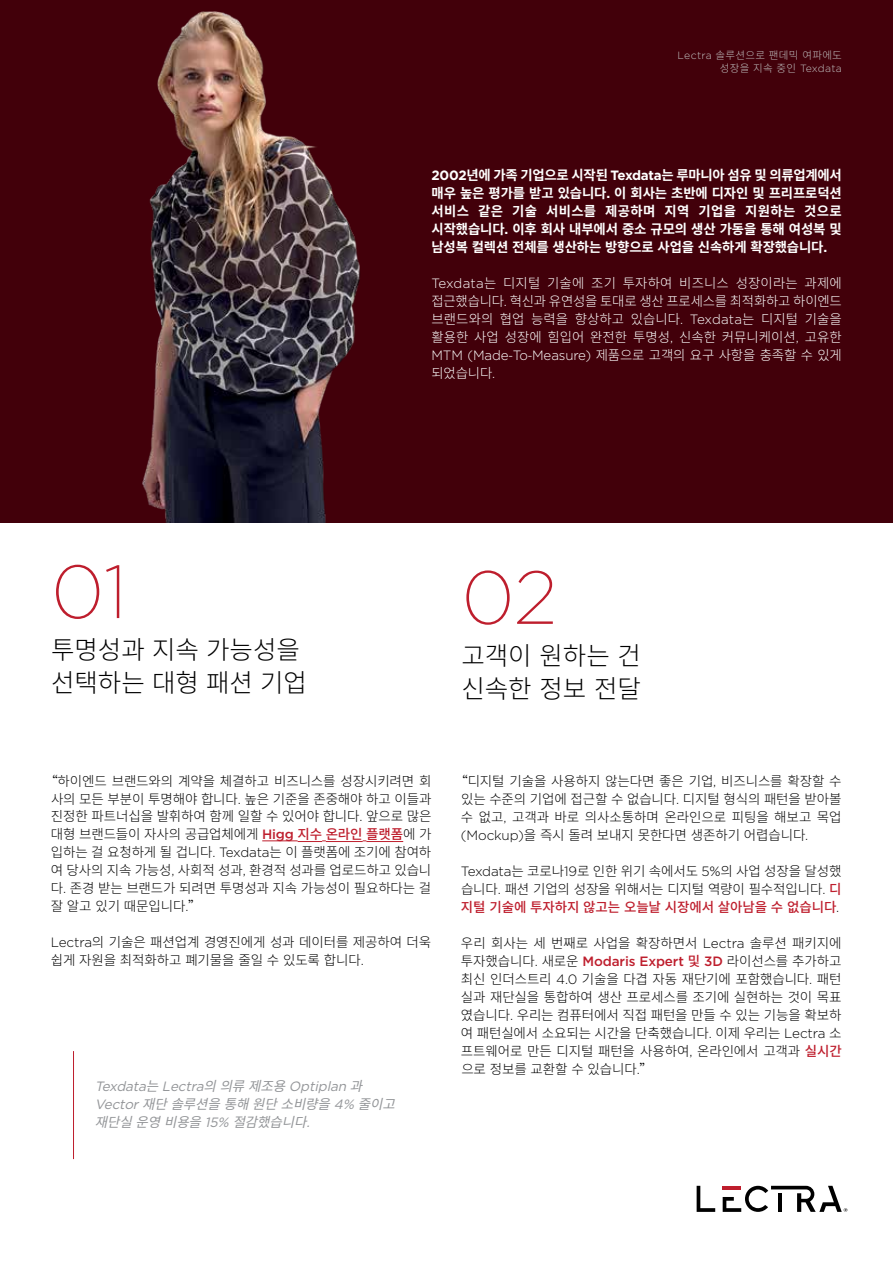
<style>
.page{position:relative;width:893px;height:1263px;background:#fff}
.page>*{position:absolute;margin:0;border:0;box-sizing:border-box;transform-origin:0 0}
.t1{font:200 75px "Gotham";color:#be1e2d}
.t2{font:300 25.5px/33px "Noto Sans CJ Ksc";color:#000}
.t3{font:300 13.5px/18px "Noto Sans CJ Ksc";letter-spacing:-.01em;color:#000;text-align:justify}
.t4{font:300 13.5px/18px "Noto Sans CJ Ksc";letter-spacing:.005em;color:#fff;text-align:justify}
.t5{font:700 13.5px/18px "Noto Sans CJ Ksc";letter-spacing:-.01em;color:#fff;text-align:justify}
.t6{font:italic 13.5px/18px "Noto Sans CJ Ksc";color:#939598}
.t7{font:italic 13.5px "Gotham";color:#939598}
.t8{font:300 10.5px/12.6px "Noto Sans CJ Ksc";letter-spacing:.03em;color:#c0bfbf;text-align:right}
.s1{font-family:"Gotham"}
.s2{font-family:"Gotham";font-weight:500;color:#be1e2d}
.s3{font-weight:500;color:#be1e2d}
.s4{font-family:"Noto Sans CJ Ksc"}
</style>
<div class="page">
<div style="left:0;top:0;width:893px;height:522px;background:#42000a"></div>
<hr style="left:262px;top:840px;width:36px;height:1px;background:#be1e2d">
<svg style="left:298px;top:840px;width:28px;height:2px"></svg>
<hr style="left:326px;top:841px;width:37px;height:1px;background:#be1e2d">
<hr style="left:366px;top:841px;width:37px;height:1px;background:#be1e2d">
<svg style="left:697px;top:1186px;width:18px;height:26px"></svg>
<svg style="left:723px;top:1186px;width:124px;height:26px"></svg>
<hr style="left:73px;top:1051px;width:1px;height:108px;background:#be1e2d">
<img style="left:142px;top:11px;width:218px;height:511px">
<p class="t8" style="left:678px;top:49px;width:166px"><span class="s1">Lectra</span> 솔루션으로 팬데믹 여파에도 성장을 지속 중인 <span class="s1">Texdata</span></p>
<p class="t5" style="left:431px;top:166px;width:412px"><span class="s1">2002</span>년에 가족 기업으로 시작된 <span class="s1">Texdata</span>는 루마니아 섬유 및 의류업계에서 매우 높은 평가를 받고 있습니다<span class="s1">.</span> 이 회사는 초반에 디자인 및 프리프로덕션 서비스 같은 기술 서비스를 제공하며 지역 기업을 지원하는 것으로 시작했습니다<span class="s1">.</span> 이후 회사 내부에서 중소 규모의 생산 가동을 통해 여성복 및 남성복 컬렉션 전체를 생산하는 방향으로 사업을 신속하게 확장했습니다<span class="s1">.</span></p>
<p class="t4" style="left:431px;top:274px;width:412px"><span class="s1">Texdata</span>는 디지털 기술에 조기 투자하여 비즈니스 성장이라는 과제에 접근했습니다<span class="s1">.</span> 혁신과 유연성을 토대로 생산 프로세스를 최적화하고 하이엔드 브랜드와의 협업 능력을 향상하고 있습니다<span class="s1">. Texdata</span>는 디지털 기술을 활용한 사업 성장에 힘입어 완전한 투명성<span class="s1">,</span> 신속한 커뮤니케이션<span class="s1">,</span> 고유한 <span class="s1">MTM (Made</span>-<span class="s1">To</span>-<span class="s1">Measure)</span> 제품으로 고객의 요구 사항을 충족할 수 있게 되었습니다<span class="s1">.</span></p>
<h1 class="t1" style="left:51px;top:545px;width:78px">01</h1>
<h1 class="t1" style="left:461px;top:551px;width:97px">02</h1>
<h2 class="t2" style="left:51px;top:633px;width:258px">투명성과 지속 가능성을 선택하는 대형 패션 기업</h2>
<h2 class="t2" style="left:461px;top:639px;width:181px">고객이 원하는 건 신속한 정보 전달</h2>
<p class="t3" style="left:51px;top:772px;width:382px;text-indent:-6px">“하이엔드 브랜드와의 계약을 체결하고 비즈니스를 성장시키려면 회 사의 모든 부분이 투명해야 합니다<span class="s1">.</span> 높은 기준을 존중해야 하고 이들과 진정한 파트너십을 발휘하여 함께 일할 수 있어야 합니다<span class="s1">.</span> 앞으로 많은 대형 브랜드들이 자사의 공급업체에게 <span class="s2">Higg</span> <span class="s3">지수 온라인 플랫폼</span>에 가 입하는 걸 요청하게 될 겁니다<span class="s1">. Texdata</span>는 이 플랫폼에 조기에 참여하 여 당사의 지속 가능성<span class="s1">,</span> 사회적 성과<span class="s1">,</span> 환경적 성과를 업로드하고 있습니 다<span class="s1">.</span> 존경 받는 브랜드가 되려면 투명성과 지속 가능성이 필요하다는 걸 잘 알고 있기 때문입니다<span class="s1">.</span>”</p>
<p class="t3" style="left:51px;top:934px;width:382px"><span class="s1">Lectra</span>의 기술은 패션업계 경영진에게 성과 데이터를 제공하여 더욱 쉽게 자원을 최적화하고 폐기물을 줄일 수 있도록 합니다<span class="s1">.</span></p>
<p class="t7" style="left:95px;top:1078px;width:277px">Texdata<span class="s4">는</span>Lectra<span class="s4">의의류제조용</span>Optiplan <span class="s4">과</span></p>
<p class="t6" style="left:95px;top:1096px;width:310px"><span class="s1">Vecto r</span>재단 솔루션을 통해 원단 소비량을<span class="s1">4%</span> 줄이고 재단실 운영 비용을<span class="s1">1 5%</span> 절감했습니다<span class="s1">.</span></p>
<p class="t3" style="left:461px;top:772px;width:382px;text-indent:-6px">“디지털 기술을 사용하지 않는다면 좋은 기업<span class="s1">,</span> 비즈니스를 확장할 수 있는 수준의 기업에 접근할 수 없습니다<span class="s1">.</span> 디지털 형식의 패턴을 받아볼 수 없고<span class="s1">,</span> 고객과 바로 의사소통하며 온라인으로 피팅을 해보고 목업 <span class="s1">(Mockup)</span>을 즉시 돌려 보내지 못한다면 생존하기 어렵습니다<span class="s1">.</span></p>
<p class="t3" style="left:461px;top:862px;width:382px"><span class="s1">Texdata</span>는 코로나<span class="s1">19</span>로 인한 위기 속에서도 <span class="s1">5%</span>의 사업 성장을 달성했 습니다<span class="s1">.</span> 패션 기업의 성장을 위해서는 디지털 역량이 필수적입니다<span class="s1">.</span> <span class="s3">디 지털 기술에 투자하지 않고는 오늘날 시장에서 살아남을 수 없습니다</span><span class="s1">.</span></p>
<p class="t3" style="left:461px;top:934px;width:383px">우리 회사는 세 번째로 사업을 확장하면서 <span class="s1">Lectra</span> 솔루션 패키지에 투자했습니다<span class="s1">.</span> 새로운 <span class="s2">Modaris Expert</span> <span class="s3">및</span> <span class="s2">3D</span> 라이선스를 추가하고 최신 인더스트리 <span class="s1">4.0</span> 기술을 다겹 자동 재단기에 포함했습니다<span class="s1">.</span> 패턴 실과 재단실을 통합하여 생산 프로세스를 조기에 실현하는 것이 목표 였습니다<span class="s1">.</span> 우리는 컴퓨터에서 직접 패턴을 만들 수 있는 기능을 확보하 여 패턴실에서 소요되는 시간을 단축했습니다<span class="s1">.</span> 이제 우리는 <span class="s1">Lectra</span> 소 프트웨어로 만든 디지털 패턴을 사용하여<span class="s1">,</span> 온라인에서 고객과 <span class="s3">실시간 </span>으로 정보를 교환할 수 있습니다<span class="s1">.</span>”</p>
</div>
